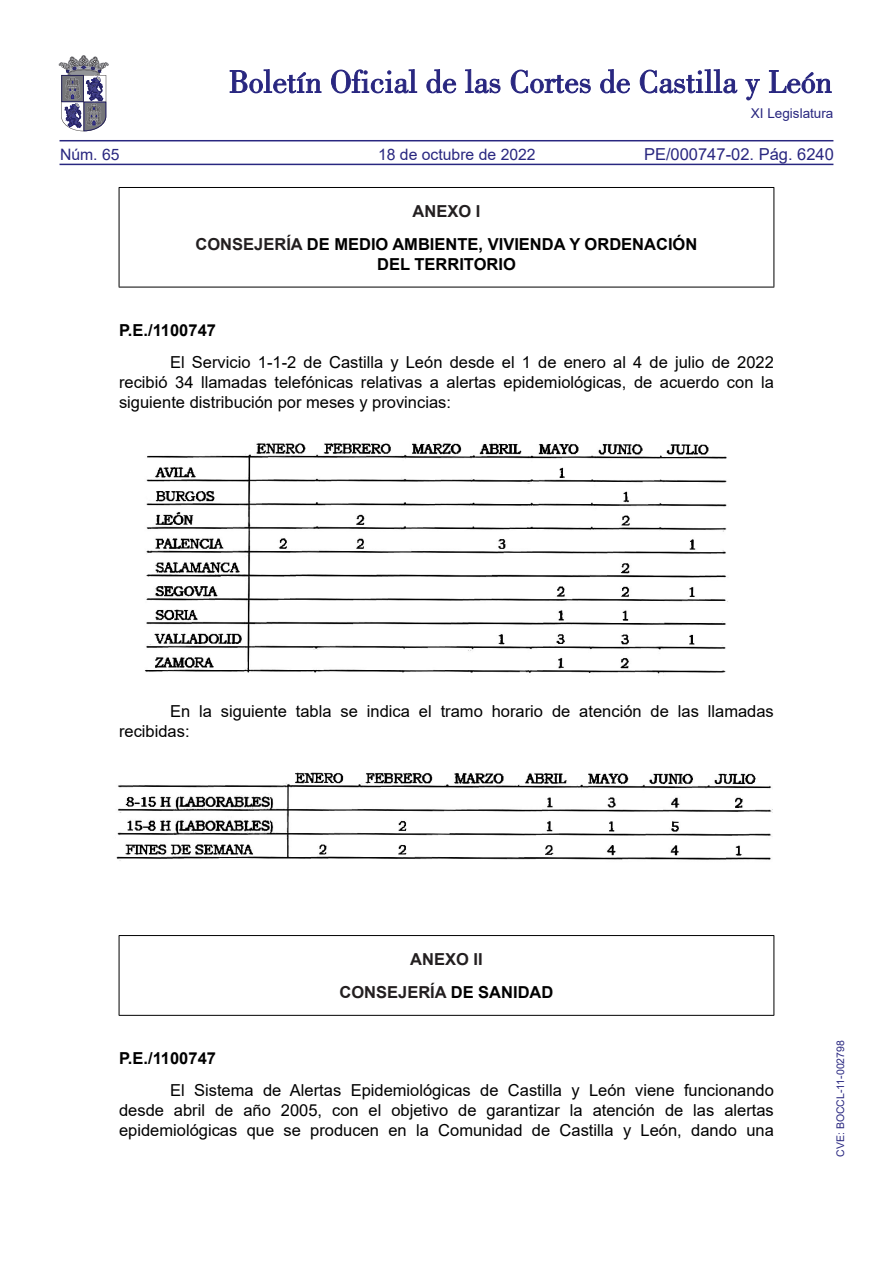
<style>
.page{position:relative;width:893px;height:1263px;background:#fff}
.page>*{position:absolute;margin:0;border:0;box-sizing:border-box;transform-origin:0 0}
.TEXTO_NORMAL{font:16.5px/19.8px "Arial";color:#000;text-align:justify}
.texto_blanco{font:700 16.5px/19.8px "Arial";color:#000;text-align:center}
.texto_blanco-2{font:700 16.5px "Arial";color:#231f20}
.TEXTO_NORMAL-2{font:700 16.5px "Arial";color:#000}
.t1{font:16.5px "Arial";color:#292780}
.t2{font:15.75px "Arial";color:#292780}
.t3{font:13.5px "Arial";color:#292780}
.t4{font:10.5px "Arial";color:#292780}
.s1{color:#231f20}
.s2{color:#000}
</style>
<div class="page">
<hr style="left:60px;top:164px;width:773px;height:1px;background:#292780">
<hr style="left:60px;top:140px;width:773px;height:1px;background:#292780">
<svg style="left:230px;top:69px;width:91px;height:24px"></svg>
<svg style="left:331px;top:69px;width:86px;height:24px"></svg>
<svg style="left:426px;top:69px;width:30px;height:24px"></svg>
<svg style="left:465px;top:69px;width:35px;height:24px"></svg>
<svg style="left:511px;top:70px;width:80px;height:23px"></svg>
<svg style="left:600px;top:69px;width:30px;height:24px"></svg>
<svg style="left:640px;top:69px;width:97px;height:24px"></svg>
<svg style="left:745px;top:79px;width:15px;height:21px"></svg>
<svg style="left:769px;top:70px;width:62px;height:23px"></svg>
<svg style="left:59px;top:55px;width:49px;height:76px"></svg>
<hr style="left:119px;top:187px;width:655px;height:1px;background:#000">
<hr style="left:119px;top:188px;width:1px;height:99px;background:#000">
<hr style="left:773px;top:188px;width:1px;height:99px;background:#000">
<hr style="left:119px;top:287px;width:655px;height:1px;background:#000">
<img style="left:144px;top:443px;width:584px;height:233px">
<img style="left:116px;top:772px;width:657px;height:89px">
<hr style="left:119px;top:935px;width:655px;height:1px;background:#000">
<hr style="left:119px;top:936px;width:1px;height:79px;background:#000">
<hr style="left:773px;top:936px;width:1px;height:79px;background:#000">
<hr style="left:119px;top:1015px;width:655px;height:1px;background:#000">
<p class="t3" style="left:751px;top:104px;width:84px">XI Legislatura</p>
<p class="t2" style="left:60px;top:143px;width:61px">Núm. 65</p>
<p class="t2" style="left:378px;top:143px;width:159px">18 de octubre de 2022</p>
<p class="t1" style="left:644px;top:143px;width:191px">PE/000747-02. Pág. 6240</p>
<p class="texto_blanco-2" style="left:413px;top:199px;width:69px">ANEXO I</p>
<p class="texto_blanco" style="left:196px;top:235px;width:503px"><span class="s1">CONSEJERÍA</span> DE MEDIO AMBIENTE, VIVIENDA Y ORDENACIÓN<br>DEL TERRITORIO</p>
<p class="TEXTO_NORMAL-2" style="left:119px;top:318px;width:98px">P.E./1100747</p>
<p class="TEXTO_NORMAL" style="left:119px;top:352px;width:656px;text-indent:51px">El Servicio 1-1-2 de Castilla y León desde el 1 de enero al 4 de julio de 2022 recibió 34 llamadas telefónicas relativas a alertas epidemiológicas, de acuerdo con la siguiente distribución por meses y provincias:</p>
<p class="TEXTO_NORMAL" style="left:119px;top:701px;width:656px;text-indent:51px">En la siguiente tabla se indica el tramo horario de atención de las llamadas recibidas:</p>
<p class="texto_blanco-2" style="left:410px;top:947px;width:74px">ANEXO II</p>
<p class="texto_blanco-2" style="left:339px;top:981px;width:215px">CONSEJERÍA <span class="s2">DE SANIDAD</span></p>
<p class="TEXTO_NORMAL-2" style="left:119px;top:1046px;width:98px">P.E./1100747</p>
<p class="TEXTO_NORMAL" style="left:119px;top:1080px;width:656px;text-indent:51px">El Sistema de Alertas Epidemiológicas de Castilla y León viene funcionando desde abril de año 2005, con el objetivo de garantizar la atención de las alertas epidemiológicas que se producen en la Comunidad de Castilla y León, dando una</p>
<p class="t4" style="left:833px;top:1157px;width:118px;rotate:-90deg">CVE: BOCCL-11-002798</p>
</div>
